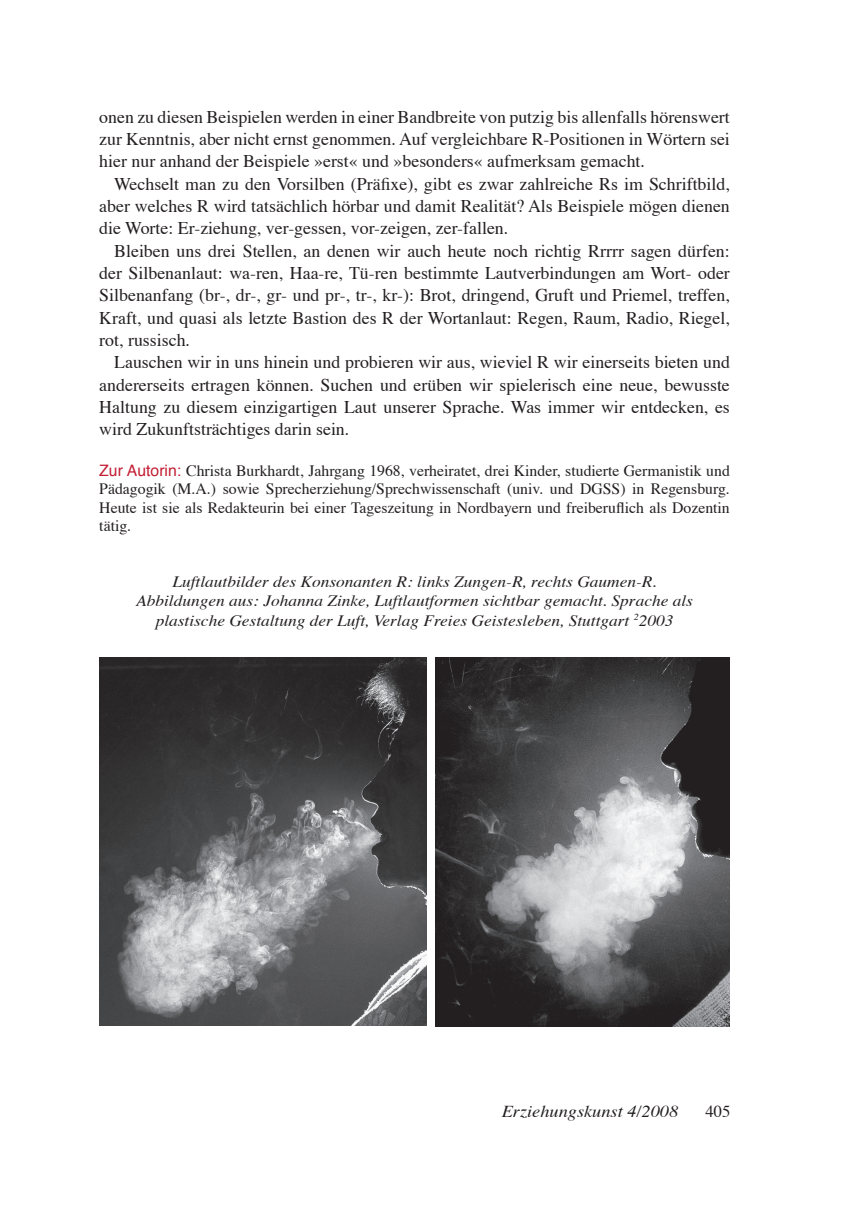
<style>
.page{position:relative;width:859px;height:1206px;background:#fff}
.page>*{position:absolute;margin:0;border:0;box-sizing:border-box;transform-origin:0 0}
.t1{font:17.85px/22.4px "Times";color:#231f20;text-align:justify}
.t2{font:italic 16.62px "Times";color:#231f20;scale:1.1 1}
.t3{font:16.62px "Times";color:#231f20}
.t4{font:15.75px/18.4px "Times";color:#231f20;text-align:justify}
.t5{font:italic 15.75px/19.2px "Times";color:#231f20;text-align:center;scale:1.1 1}
.s1{font-family:"Helvetica";color:#c21e34}
</style>
<div class="page">
<img style="left:99px;top:657px;width:328px;height:368px">
<img style="left:435px;top:657px;width:294px;height:369px">
<p class="t1" style="left:99px;top:104px;width:632px">onen zu diesen Beispielen werden in einer Bandbreite von putzig bis allenfalls hörenswert zur Kenntnis, aber nicht ernst genommen. Auf vergleichbare R-Positionen in Wörtern sei hier nur anhand der Beispiele »erst« und »besonders« aufmerksam gemacht.</p>
<p class="t1" style="left:99px;top:171px;width:632px;text-indent:15px">Wechselt man zu den Vorsilben (Präfixe), gibt es zwar zahlreiche Rs im Schriftbild, aber welches R wird tatsächlich hörbar und damit Realität? Als Beispiele mögen dienen die Worte: Er-ziehung, ver-gessen, vor-zeigen, zer-fallen.</p>
<p class="t1" style="left:99px;top:238px;width:632px;text-indent:15px">Bleiben uns drei Stellen, an denen wir auch heute noch richtig Rrrrr sagen dürfen: der Silbenanlaut: wa-ren, Haa-re, Tü-ren bestimmte Lautverbindungen am Wort- oder Silbenanfang (br-, dr-, gr- und pr-, tr-, kr-): Brot, dringend, Gruft und Priemel, treffen, Kraft, und quasi als letzte Bastion des R der Wortanlaut: Regen, Raum, Radio, Riegel, rot, russisch.</p>
<p class="t1" style="left:99px;top:349px;width:632px;text-indent:15px">Lauschen wir in uns hinein und probieren wir aus, wieviel R wir einerseits bieten und andererseits ertragen können. Suchen und erüben wir spielerisch eine neue, bewusste Haltung zu diesem einzigartigen Laut unserer Sprache. Was immer wir entdecken, es wird Zukunftsträchtiges darin sein.</p>
<p class="t4" style="left:99px;top:460px;width:632px"><span class="s1">Zur Autorin:</span> Christa Burkhardt, Jahrgang 1968, verheiratet, drei Kinder, studierte Germanistik und Pädagogik (M.A.) sowie Sprecherziehung/Sprechwissenschaft (univ. und DGSS) in Regensburg.<br>Heute ist sie als Redakteurin bei einer Tageszeitung in Nordbayern und freiberuflich als Dozentin tätig.</p>
<p class="t5" style="left:136px;top:571px;width:507px">Luftlautbilder des Konsonanten R: links Zungen-R, rechts Gaumen-R.<br>Abbildungen aus: Johanna Zinke, Luftlautformen sichtbar gemacht. Sprache als plastische Gestaltung der Luft, Verlag Freies Geistesleben, Stuttgart <sup>2</sup>2003</p>
<p class="t2" style="left:501px;top:1096px;width:162px">Erziehungskunst 4/2008</p>
<p class="t3" style="left:705px;top:1095px;width:26px">405</p>
</div>
